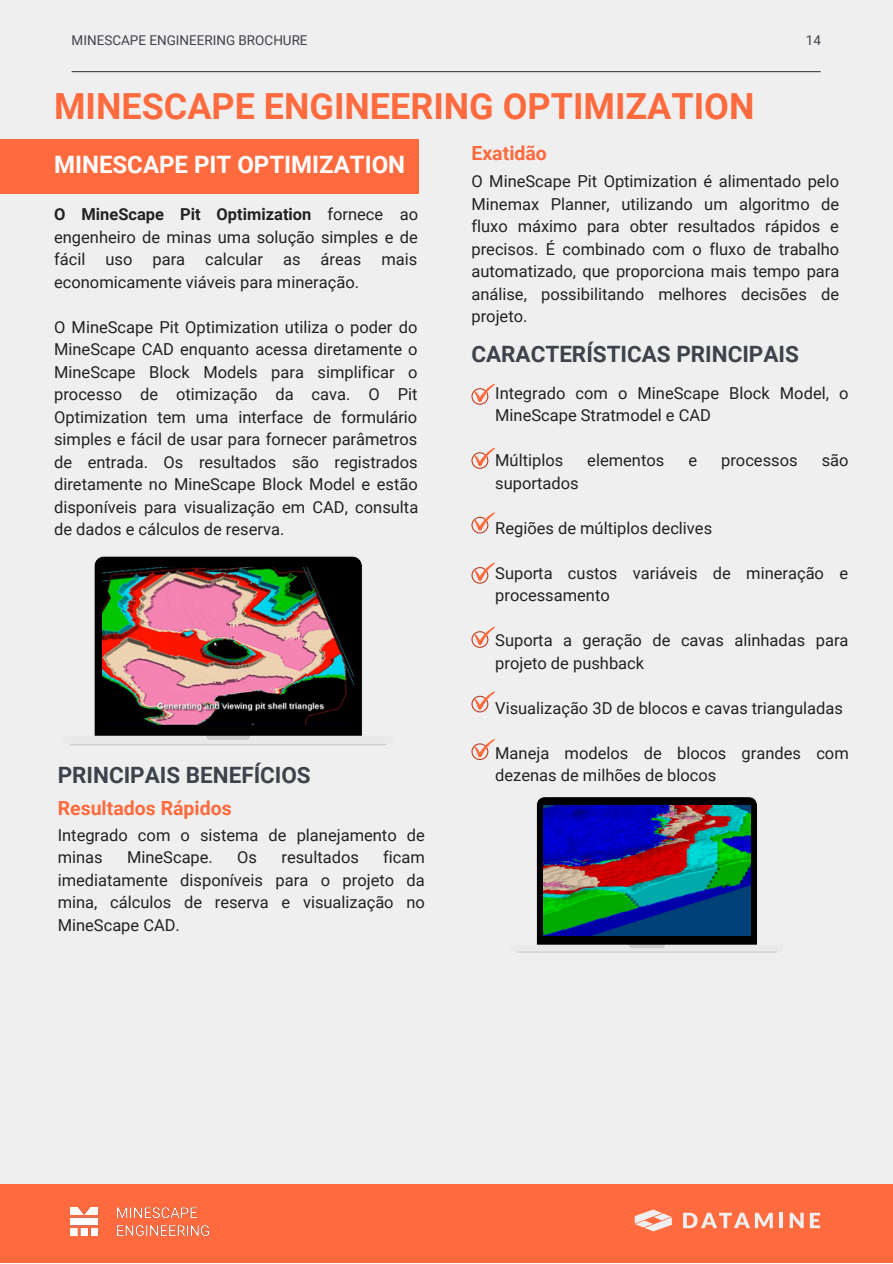
<style>
.page{position:relative;width:893px;height:1264px;background:#fff}
.page>*{position:absolute;margin:0;border:0;box-sizing:border-box;transform-origin:0 0}
.t1{font:700 36px "Roboto";color:#ff6b3e}
.t2{font:700 25.5px "Roboto";color:#fff}
.t3{font:700 24px "Roboto";color:#fff}
.t4{font:700 22.5px "Roboto";color:#3e424b}
.t5{font:700 19.5px "Roboto";color:#ff6b3e}
.t6{font:16.5px/22.5px "Roboto";color:#222}
.t7{font:13.5px "Roboto";color:#3e424b}
.s1{font-weight:700}
</style>
<div class="page">
<div style="left:0;top:0;width:892px;height:1262px;background:#efefef"></div>
<div style="left:0;top:139px;width:418px;height:54px;background:#ff6b3e"></div>
<svg style="left:94px;top:556px;width:268px;height:180px;background:#100f0f"></svg>
<svg style="left:69px;top:736px;width:318px;height:9px"></svg>
<img style="left:103px;top:567px;width:250px;height:157px">
<svg style="left:516px;top:797px;width:262px;height:155px"></svg>
<img style="left:543px;top:805px;width:207px;height:130px">
<hr style="left:72px;top:71px;width:748px;height:1px;background:#3e424b">
<div style="left:0;top:1184px;width:892px;height:78px;background:#ff6b3e"></div>
<svg style="left:683px;top:1212px;width:89px;height:16px"></svg>
<hr style="left:779px;top:1212px;width:4px;height:16px;background:#efefef">
<svg style="left:789px;top:1212px;width:14px;height:16px"></svg>
<svg style="left:809px;top:1212px;width:11px;height:16px"></svg>
<svg style="left:634px;top:1209px;width:37px;height:22px"></svg>
<img style="left:71px;top:1207px;width:137px;height:28px">
<svg style="left:471px;top:383px;width:24px;height:22px"></svg>
<svg style="left:471px;top:447px;width:24px;height:22px"></svg>
<svg style="left:471px;top:512px;width:24px;height:21px"></svg>
<svg style="left:471px;top:562px;width:24px;height:21px"></svg>
<svg style="left:471px;top:626px;width:24px;height:22px"></svg>
<svg style="left:471px;top:739px;width:24px;height:21px"></svg>
<svg style="left:471px;top:691px;width:24px;height:21px"></svg>
<p class="t7" style="left:72px;top:33px;width:237px">MINESCAPE ENGINEERING BROCHURE</p>
<p class="t7" style="left:805px;top:33px;width:17px">14</p>
<p class="t1" style="left:54px;top:85px;width:701px">MINESCAPE ENGINEERING OPTIMIZATION</p>
<p class="t3" style="left:54px;top:150px;width:352px">MINESCAPE PIT OPTIMIZATION</p>
<p class="t6" style="left:54px;top:203px;width:365px;text-align:justify"><span class="s1">O MineScape Pit Optimization</span> fornece ao engenheiro de minas uma solução simples e de fácil uso para calcular as áreas mais economicamente viáveis para mineração.</p>
<p class="t6" style="left:54px;top:316px;width:365px;text-align:justify">O MineScape Pit Optimization utiliza o poder do MineScape CAD enquanto acessa diretamente o MineScape Block Models para simplificar o processo de otimização da cava. O Pit Optimization tem uma interface de formulário simples e fácil de usar para fornecer parâmetros de entrada. Os resultados são registrados diretamente no MineScape Block Model e estão disponíveis para visualização em CAD, consulta de dados e cálculos de reserva.</p>
<p class="t2" style="left:40px;top:160px;width:321px">MINESCAPE BLOCK MODEL</p>
<p class="t4" style="left:58px;top:762px;width:254px">PRINCIPAIS BENEFÍCIOS</p>
<p class="t5" style="left:58px;top:797px;width:175px">Resultados Rápidos</p>
<p class="t6" style="left:58px;top:824px;width:368px">Integrado com o sistema de planejamento de minas</p>
<p class="t6" style="left:58px;top:846px;width:369px;text-align:justify;text-indent:325px">ficam imediatamente disponíveis para o projeto da mina, cálculos de reserva e visualização no MineScape CAD.</p>
<p class="t6" style="left:127px;top:846px;width:87px">MineScape.</p>
<p class="t6" style="left:237px;top:846px;width:21px">Os</p>
<p class="t6" style="left:281px;top:846px;width:79px">resultados</p>
<p class="t5" style="left:471px;top:142px;width:77px">Exatidão</p>
<p class="t6" style="left:471px;top:170px;width:369px;text-align:justify">O MineScape Pit Optimization é alimentado pelo Minemax Planner, utilizando um algoritmo de fluxo máximo para obter resultados rápidos e precisos. É combinado com o fluxo de trabalho automatizado, que proporciona mais tempo para análise, possibilitando melhores decisões de projeto.</p>
<p class="t4" style="left:471px;top:341px;width:329px">CARACTERÍSTICAS PRINCIPAIS</p>
<p class="t6" style="left:495px;top:382px;width:355px">Integrado com o MineScape Block Model, o<br>MineScape Stratmodel e CAD</p>
<p class="t6" style="left:495px;top:449px;width:69px">Múltiplos</p>
<p class="t6" style="left:587px;top:449px;width:78px">elementos</p>
<p class="t6" style="left:688px;top:449px;width:10px">e</p>
<p class="t6" style="left:721px;top:449px;width:78px">processos</p>
<p class="t6" style="left:821px;top:449px;width:28px">são</p>
<p class="t6" style="left:495px;top:472px;width:85px">suportados</p>
<p class="t6" style="left:495px;top:517px;width:218px">Regiões de múltiplos declives</p>
<p class="t6" style="left:495px;top:561px;width:354px">Suporta custos variáveis de mineração e processamento</p>
<p class="t6" style="left:495px;top:629px;width:355px">Suporta a geração de cavas alinhadas para projeto de pushback</p>
<p class="t6" style="left:495px;top:696px;width:349px">Visualização 3D de blocos e cavas trianguladas</p>
<p class="t6" style="left:495px;top:741px;width:355px">Maneja modelos de blocos grandes com dezenas de milhões de blocos</p>
</div>
